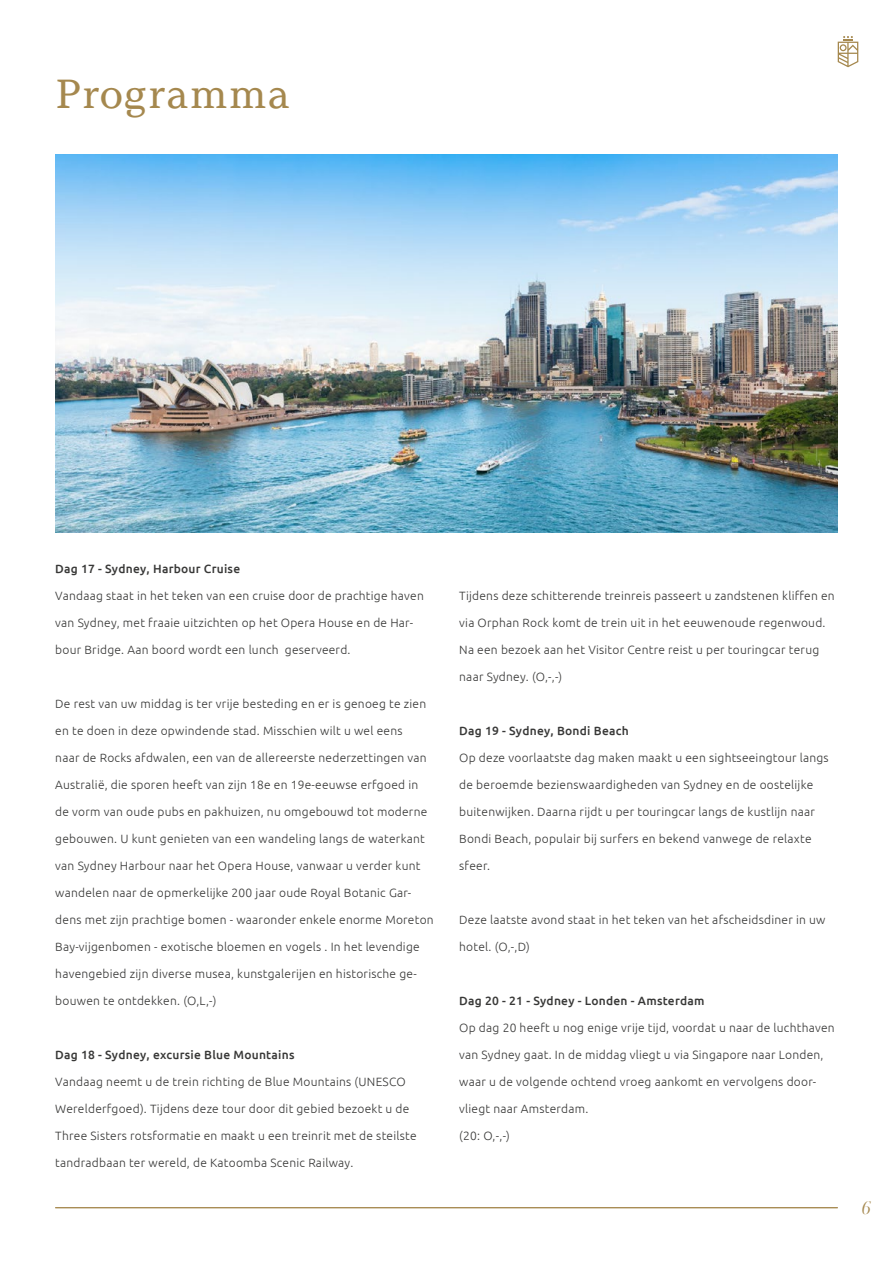
<style>
.page{position:relative;width:893px;height:1263px;background:#fff}
.page>*{position:absolute;margin:0;border:0;box-sizing:border-box;transform-origin:0 0}
.t1{font:40.5px "Argesta Text";color:#a5884e}
.t2{font:italic 18px "Argesta Hairline";color:#a5884e}
.t3{font:300 12px "Ubuntu";letter-spacing:.02em;color:#383837}
.t4{font:500 12px "Ubuntu";letter-spacing:.02em;color:#383837}
</style>
<div class="page">
<hr style="left:55px;top:1207px;width:783px;height:1px;background:#a5884e">
<svg style="left:838px;top:36px;width:20px;height:31px"></svg>
<img style="left:55px;top:154px;width:783px;height:378px">
<h1 class="t1" style="left:55px;top:69px;width:237px">Programma</h1>
<p class="t4" style="left:55px;top:561px;width:186px">Dag 17 - Sydney, Harbour Cruise</p>
<p class="t3" style="left:55px;top:588px;width:370px">Vandaag staat in het teken van een cruise door de prachtige haven</p>
<p class="t3" style="left:55px;top:615px;width:359px">van Sydney, met fraaie uitzichten op het Opera House en de Har-</p>
<p class="t3" style="left:55px;top:642px;width:297px">bour Bridge. Aan boord wordt een lunch geserveerd.</p>
<p class="t3" style="left:55px;top:696px;width:372px">De rest van uw middag is ter vrije besteding en er is genoeg te zien</p>
<p class="t3" style="left:55px;top:723px;width:349px">en te doen in deze opwindende stad. Misschien wilt u wel eens</p>
<p class="t3" style="left:55px;top:750px;width:373px">naar de Rocks afdwalen, een van de allereerste nederzettingen van</p>
<p class="t3" style="left:55px;top:777px;width:364px">Australië, die sporen heeft van zijn 18e en 19e-eeuwse erfgoed in</p>
<p class="t3" style="left:55px;top:804px;width:374px">de vorm van oude pubs en pakhuizen, nu omgebouwd tot moderne</p>
<p class="t3" style="left:55px;top:831px;width:371px">gebouwen. U kunt genieten van een wandeling langs de waterkant</p>
<p class="t3" style="left:55px;top:858px;width:367px">van Sydney Harbour naar het Opera House, vanwaar u verder kunt</p>
<p class="t3" style="left:55px;top:885px;width:358px">wandelen naar de opmerkelijke 200 jaar oude Royal Botanic Gar-</p>
<p class="t3" style="left:55px;top:912px;width:380px">dens met zijn prachtige bomen - waaronder enkele enorme Moreton</p>
<p class="t3" style="left:55px;top:939px;width:366px">Bay-vijgenbomen - exotische bloemen en vogels . In het levendige</p>
<p class="t3" style="left:55px;top:966px;width:363px">havengebied zijn diverse musea, kunstgalerijen en historische ge-</p>
<p class="t3" style="left:55px;top:993px;width:163px">bouwen te ontdekken. (O,L,-)</p>
<p class="t4" style="left:55px;top:1047px;width:241px">Dag 18 - Sydney, excursie Blue Mountains</p>
<p class="t3" style="left:55px;top:1074px;width:352px">Vandaag neemt u de trein richting de Blue Mountains (UNESCO</p>
<p class="t3" style="left:55px;top:1101px;width:356px">Werelderfgoed). Tijdens deze tour door dit gebied bezoekt u de</p>
<p class="t3" style="left:55px;top:1128px;width:363px">Three Sisters rotsformatie en maakt u een treinrit met de steilste</p>
<p class="t3" style="left:55px;top:1155px;width:300px">tandradbaan ter wereld, de Katoomba Scenic Railway.</p>
<p class="t3" style="left:459px;top:588px;width:377px">Tijdens deze schitterende treinreis passeert u zandstenen kliffen en</p>
<p class="t3" style="left:459px;top:615px;width:368px">via Orphan Rock komt de trein uit in het eeuwenoude regenwoud.</p>
<p class="t3" style="left:459px;top:642px;width:362px">Na een bezoek aan het Visitor Centre reist u per touringcar terug</p>
<p class="t3" style="left:459px;top:669px;width:105px">naar Sydney. (O,-,-)</p>
<p class="t4" style="left:459px;top:723px;width:171px">Dag 19 - Sydney, Bondi Beach</p>
<p class="t3" style="left:459px;top:750px;width:371px">Op deze voorlaatste dag maken maakt u een sightseeingtour langs</p>
<p class="t3" style="left:459px;top:777px;width:356px">de beroemde bezienswaardigheden van Sydney en de oostelijke</p>
<p class="t3" style="left:459px;top:804px;width:357px">buitenwijken. Daarna rijdt u per touringcar langs de kustlijn naar</p>
<p class="t3" style="left:459px;top:831px;width:354px">Bondi Beach, populair bij surfers en bekend vanwege de relaxte</p>
<p class="t3" style="left:459px;top:858px;width:32px">sfeer.</p>
<p class="t3" style="left:459px;top:912px;width:368px">Deze laatste avond staat in het teken van het afscheidsdiner in uw</p>
<p class="t3" style="left:459px;top:939px;width:72px">hotel. (O,-,D)</p>
<p class="t4" style="left:459px;top:993px;width:247px">Dag 20 - 21 - Sydney - Londen - Amsterdam</p>
<p class="t3" style="left:459px;top:1020px;width:377px">Op dag 20 heeft u nog enige vrije tijd, voordat u naar de luchthaven</p>
<p class="t3" style="left:459px;top:1047px;width:366px">van Sydney gaat. In de middag vliegt u via Singapore naar Londen,</p>
<p class="t3" style="left:459px;top:1074px;width:358px">waar u de volgende ochtend vroeg aankomt en vervolgens door-</p>
<p class="t3" style="left:459px;top:1101px;width:131px">vliegt naar Amsterdam.</p>
<p class="t3" style="left:459px;top:1128px;width:52px">(20: O,-,-)</p>
<h2 class="t2" style="left:860px;top:1197px;width:12px">6</h2>
</div>
